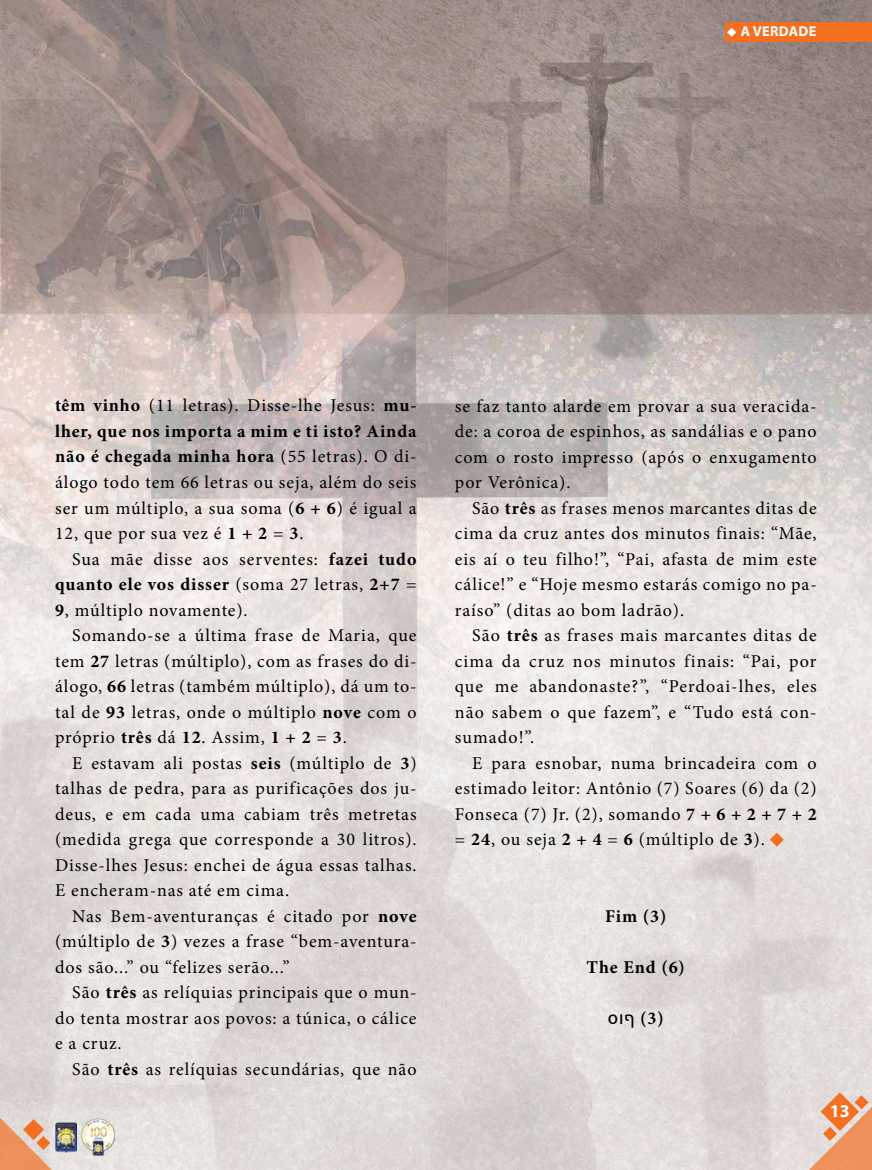
<style>
.page{position:relative;width:872px;height:1170px;background:#fff}
.page>*{position:absolute;margin:0;border:0;box-sizing:border-box;transform-origin:0 0}
.t1{font:18px/25.5px "Minion Pro";letter-spacing:.05em;color:#000;text-align:justify}
.t2{font:700 18px "Minion Pro";letter-spacing:.05em;color:#000}
.t3{font:18px "Arial";color:#000}
.t4{font:700 18px "Myriad Pro";color:#fff}
.t5{font:700 14.25px "Myriad Pro";letter-spacing:.02em;color:#fff}
.s1{font-weight:700}
.s2{font-family:"Minion Pro";font-weight:700}
</style>
<div class="page">
<img style="left:0;top:0;width:872px;height:1169px">
<div style="left:725px;top:22px;width:147px;height:20px;background:#f36f21"></div>
<svg style="left:727px;top:28px;width:9px;height:9px"></svg>
<svg style="left:786px;top:1085px;width:86px;height:84px;background:#e8baa0"></svg>
<svg style="left:0;top:1117px;width:75px;height:52px;background:#e8b394"></svg>
<img style="left:55px;top:1121px;width:22px;height:31px">
<img style="left:82px;top:1117px;width:33px;height:38px">
<svg style="left:770px;top:832px;width:14px;height:14px"></svg>
<p class="t5" style="left:740px;top:22px;width:77px">A VERDADE</p>
<p class="t1" style="left:55px;top:393px;width:363px"><span class="s1">têm vinho</span> (11 letras). Disse-lhe Jesus: <span class="s1">mu&shy;lher, que nos importa a mim e ti isto? Ainda não é chegada minha hora</span> (55 letras). O di&shy;álogo todo tem 66 letras ou seja, além do seis ser um múltiplo, a sua soma (<span class="s1">6 + 6</span>) é igual a 12, que por sua vez é <span class="s1">1 + 2</span> = <span class="s1">3</span>.</p>
<p class="t1" style="left:55px;top:546px;width:363px;text-indent:17px">Sua mãe disse aos serventes: <span class="s1">fazei tudo quanto ele vos disser</span> (soma 27 letras, <span class="s1">2+7</span> = <span class="s1">9</span>, múltiplo novamente).</p>
<p class="t1" style="left:55px;top:622px;width:363px;text-indent:17px">Somando-se a última frase de Maria, que tem <span class="s1">27</span> letras (múltiplo), com as frases do di&shy;álogo, <span class="s1">66</span> letras (também múltiplo), dá um to&shy;tal de <span class="s1">93</span> letras, onde o múltiplo <span class="s1">nove</span> com o próprio <span class="s1">três</span> dá <span class="s1">12</span>. Assim, <span class="s1">1 + 2</span> = <span class="s1">3</span>.</p>
<p class="t1" style="left:55px;top:750px;width:363px;text-indent:17px">E estavam ali postas <span class="s1">seis</span> (múltiplo de <span class="s1">3</span>) talhas de pedra, para as purificações dos ju&shy;deus, e em cada uma cabiam três metretas (medida grega que corresponde a 30 litros).<br>Disse-lhes Jesus: enchei de água essas talhas.<br>E encheram-nas até em cima.</p>
<p class="t1" style="left:55px;top:903px;width:363px;text-indent:17px">Nas Bem-aventuranças é citado por <span class="s1">nove </span>(múltiplo de <span class="s1">3</span>) vezes a frase “bem-aventura&shy;dos são...” ou “felizes serão...”</p>
<p class="t1" style="left:55px;top:979px;width:363px;text-indent:17px">São <span class="s1">três</span> as relíquias principais que o mun&shy;do tenta mostrar aos povos: a túnica, o cálice e a cruz.</p>
<p class="t1" style="left:72px;top:1056px;width:346px">São <span class="s1">três</span> as relíquias secundárias, que não</p>
<p class="t1" style="left:455px;top:393px;width:363px">se faz tanto alarde em provar a sua veracida&shy;de: a coroa de espinhos, as sandálias e o pano com o rosto impresso (após o enxugamento por Verônica).</p>
<p class="t1" style="left:455px;top:495px;width:363px;text-indent:17px">São <span class="s1">três</span> as frases menos marcantes ditas de cima da cruz antes dos minutos finais: “Mãe, eis aí o teu filho!”, “Pai, afasta de mim este cálice!” e “Hoje mesmo estarás comigo no pa&shy;raíso” (ditas ao bom ladrão).</p>
<p class="t1" style="left:455px;top:622px;width:363px;text-indent:17px">São <span class="s1">três</span> as frases mais marcantes ditas de cima da cruz nos minutos finais: “Pai, por que me abandonaste?”, “Perdoai-lhes, eles não sabem o que fazem”, e “Tudo está con&shy;sumado!”.</p>
<p class="t1" style="left:455px;top:750px;width:363px;text-indent:17px">E para esnobar, numa brincadeira com o estimado leitor: Antônio (7) Soares (6) da (2)<br>Fonseca (7) Jr. (2), somando <span class="s1">7 + 6 + 2 + 7 + 2 </span>= <span class="s1">24</span>, ou seja <span class="s1">2 + 4</span> = <span class="s1">6</span> (múltiplo de <span class="s1">3</span>).</p>
<p class="t2" style="left:605px;top:903px;width:63px">Fim (3)</p>
<p class="t2" style="left:586px;top:954px;width:100px">The End (6)</p>
<p class="t3" style="left:608px;top:1005px;width:57px">ס ףו <span class="s2">(3)</span></p>
<p class="t4" style="left:830px;top:1099px;width:21px">13</p>
</div>
